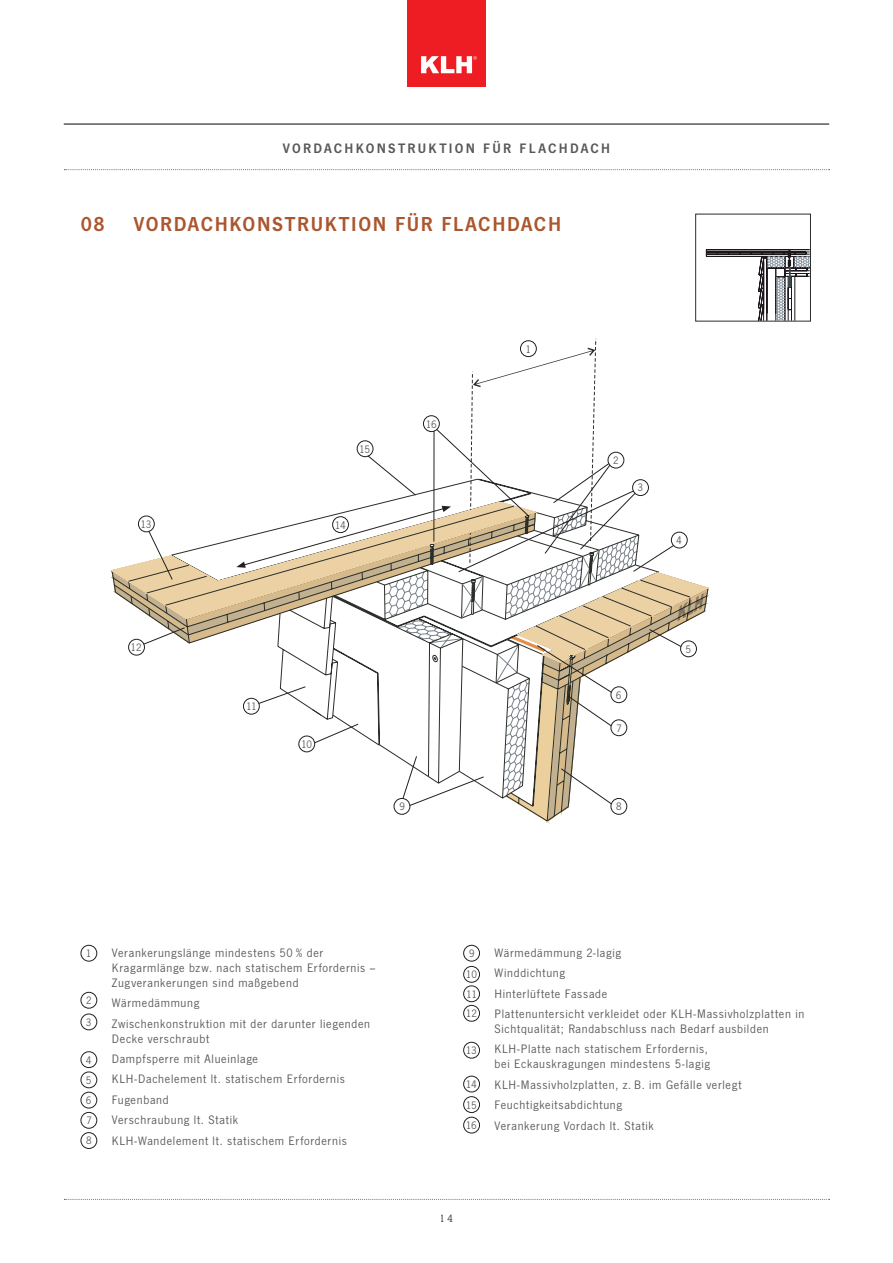
<style>
.page{position:relative;width:893px;height:1263px;background:#fff}
.page>*{position:absolute;margin:0;border:0;box-sizing:border-box;transform-origin:0 0}
.überschrift_1{font:600 21px "News Got T";letter-spacing:.075em;color:#ab562d}
.rubriken{font:600 14.25px "News Got T";letter-spacing:.16em;color:#57585a}
.beschreibungen_dünn{font:12.75px/15px "News Got T";letter-spacing:.055em;color:#57585a}
.nummern{font:11.25px "News Got T";letter-spacing:-.015em;color:#57585a}
.t1{font:11.1px "Amasis MT Pro";color:#231f20}
</style>
<div class="page">
<svg style="left:111px;top:338px;width:597px;height:486px"></svg>
<svg style="left:706px;top:249px;width:104px;height:72px"></svg>
<div style="left:81px;top:1072px;width:16px;height:16px;border:1px solid #231f20;border-radius:50%"></div>
<div style="left:681px;top:641px;width:15px;height:16px;background:#fff;border-radius:50%"></div>
<div style="left:680px;top:641px;width:17px;height:16px;border:1px solid #231f20;border-radius:50%"></div>
<div style="left:463px;top:945px;width:17px;height:16px;border:1px solid #231f20;border-radius:50%"></div>
<div style="left:394px;top:798px;width:16px;height:16px;background:#fff;border-radius:50%"></div>
<div style="left:394px;top:798px;width:16px;height:16px;border:1px solid #231f20;border-radius:50%"></div>
<div style="left:463px;top:966px;width:17px;height:16px;border:1px solid #231f20;border-radius:50%"></div>
<div style="left:299px;top:736px;width:16px;height:16px;background:#fff;border-radius:50%"></div>
<div style="left:299px;top:736px;width:16px;height:16px;border:1px solid #231f20;border-radius:50%"></div>
<div style="left:463px;top:986px;width:17px;height:16px;border:1px solid #231f20;border-radius:50%"></div>
<div style="left:243px;top:698px;width:16px;height:16px;background:#fff;border-radius:50%"></div>
<div style="left:243px;top:698px;width:16px;height:16px;border:1px solid #231f20;border-radius:50%"></div>
<div style="left:463px;top:1005px;width:17px;height:16px;border:1px solid #231f20;border-radius:50%"></div>
<div style="left:129px;top:639px;width:15px;height:16px;background:#fff;border-radius:50%"></div>
<div style="left:128px;top:639px;width:17px;height:16px;border:1px solid #231f20;border-radius:50%"></div>
<div style="left:463px;top:1042px;width:17px;height:16px;border:1px solid #231f20;border-radius:50%"></div>
<div style="left:463px;top:1076px;width:17px;height:16px;border:1px solid #231f20;border-radius:50%"></div>
<div style="left:81px;top:1132px;width:16px;height:16px;border:1px solid #231f20;border-radius:50%"></div>
<div style="left:611px;top:798px;width:16px;height:16px;background:#fff;border-radius:50%"></div>
<div style="left:611px;top:798px;width:16px;height:16px;border:1px solid #231f20;border-radius:50%"></div>
<div style="left:81px;top:1112px;width:16px;height:16px;border:1px solid #231f20;border-radius:50%"></div>
<div style="left:611px;top:720px;width:16px;height:16px;background:#fff;border-radius:50%"></div>
<div style="left:611px;top:720px;width:16px;height:16px;border:1px solid #231f20;border-radius:50%"></div>
<div style="left:81px;top:1092px;width:16px;height:16px;border:1px solid #231f20;border-radius:50%"></div>
<div style="left:611px;top:687px;width:16px;height:16px;background:#fff;border-radius:50%"></div>
<div style="left:611px;top:687px;width:16px;height:16px;border:1px solid #231f20;border-radius:50%"></div>
<div style="left:81px;top:1051px;width:16px;height:17px;border:1px solid #231f20;border-radius:50%"></div>
<div style="left:671px;top:532px;width:16px;height:16px;background:#fff;border-radius:50%"></div>
<div style="left:671px;top:532px;width:16px;height:16px;border:1px solid #231f20;border-radius:50%"></div>
<div style="left:81px;top:1014px;width:16px;height:16px;border:1px solid #231f20;border-radius:50%"></div>
<div style="left:633px;top:480px;width:15px;height:15px;background:#fff;border-radius:50%"></div>
<div style="left:632px;top:479px;width:17px;height:17px;border:1px solid #231f20;border-radius:50%"></div>
<div style="left:81px;top:945px;width:16px;height:16px;border:1px solid #231f20;border-radius:50%"></div>
<div style="left:520px;top:341px;width:16px;height:16px;background:#fff;border-radius:50%"></div>
<div style="left:520px;top:341px;width:16px;height:16px;border:1px solid #231f20;border-radius:50%"></div>
<div style="left:81px;top:992px;width:16px;height:16px;border:1px solid #231f20;border-radius:50%"></div>
<div style="left:608px;top:452px;width:16px;height:16px;background:#fff;border-radius:50%"></div>
<div style="left:608px;top:452px;width:16px;height:16px;border:1px solid #231f20;border-radius:50%"></div>
<div style="left:463px;top:1096px;width:17px;height:17px;border:1px solid #231f20;border-radius:50%"></div>
<div style="left:333px;top:517px;width:15px;height:16px;background:#fff;border-radius:50%"></div>
<div style="left:332px;top:517px;width:17px;height:16px;border:1px solid #231f20;border-radius:50%"></div>
<div style="left:463px;top:1117px;width:17px;height:16px;border:1px solid #231f20;border-radius:50%"></div>
<div style="left:138px;top:516px;width:16px;height:16px;background:#fff;border-radius:50%"></div>
<div style="left:138px;top:516px;width:16px;height:16px;border:1px solid #231f20;border-radius:50%"></div>
<div style="left:357px;top:441px;width:16px;height:16px;background:#fff;border-radius:50%"></div>
<div style="left:357px;top:441px;width:16px;height:16px;border:1px solid #231f20;border-radius:50%"></div>
<div style="left:423px;top:416px;width:16px;height:16px;background:#fff;border-radius:50%"></div>
<div style="left:423px;top:416px;width:16px;height:16px;border:1px solid #231f20;border-radius:50%"></div>
<svg style="left:64px;top:1199px;width:766px;height:1px"></svg>
<hr style="left:64px;top:123px;width:765px;height:2px;background:#57585a">
<svg style="left:64px;top:169px;width:766px;height:1px"></svg>
<div style="left:407px;top:0;width:79px;height:86px;background:#ee1d23"></div>
<svg style="left:421px;top:56px;width:56px;height:17px"></svg>
<p class="rubriken" style="left:283px;top:140px;width:329px">VORDACHKONSTRUKTION FÜR FLACHDACH</p>
<p class="überschrift_1" style="left:81px;top:212px;width:25px">08</p>
<p class="überschrift_1" style="left:134px;top:212px;width:429px">VORDACHKONSTRUKTION FÜR FLACHDACH</p>
<p class="nummern" style="left:140px;top:518px;width:13px">13</p>
<p class="nummern" style="left:131px;top:641px;width:13px">12</p>
<p class="nummern" style="left:359px;top:443px;width:12px">15</p>
<p class="nummern" style="left:335px;top:519px;width:12px">14</p>
<p class="nummern" style="left:426px;top:418px;width:12px">16</p>
<p class="nummern" style="left:246px;top:700px;width:12px">11</p>
<p class="nummern" style="left:301px;top:738px;width:12px">10</p>
<p class="nummern" style="left:399px;top:800px;width:7px">9</p>
<p class="nummern" style="left:525px;top:343px;width:7px">1</p>
<p class="nummern" style="left:613px;top:454px;width:7px">2</p>
<p class="nummern" style="left:638px;top:482px;width:7px">3</p>
<p class="nummern" style="left:676px;top:534px;width:7px">4</p>
<p class="nummern" style="left:616px;top:689px;width:7px">6</p>
<p class="nummern" style="left:616px;top:722px;width:7px">7</p>
<p class="nummern" style="left:616px;top:800px;width:7px">8</p>
<p class="nummern" style="left:686px;top:643px;width:7px">5</p>
<p class="nummern" style="left:86px;top:947px;width:7px">1</p>
<p class="beschreibungen_dünn" style="left:112px;top:945px;width:213px">Verankerungslänge mindestens 50 % der</p>
<p class="beschreibungen_dünn" style="left:112px;top:960px;width:266px">Kragarmlänge bzw. nach statischem Erfordernis –</p>
<p class="beschreibungen_dünn" style="left:112px;top:975px;width:188px">Zugverankerungen sind maßgebend</p>
<p class="nummern" style="left:86px;top:994px;width:7px">2</p>
<p class="beschreibungen_dünn" style="left:112px;top:995px;width:89px">Wärmedämmung</p>
<p class="nummern" style="left:86px;top:1016px;width:7px">3</p>
<p class="beschreibungen_dünn" style="left:112px;top:1015px;width:260px">Zwischenkonstruktion mit der darunter liegenden</p>
<p class="beschreibungen_dünn" style="left:112px;top:1030px;width:99px">Decke verschraubt</p>
<p class="nummern" style="left:469px;top:947px;width:7px">9</p>
<p class="beschreibungen_dünn" style="left:495px;top:945px;width:128px">Wärmedämmung 2-lagig</p>
<p class="nummern" style="left:466px;top:968px;width:12px">10</p>
<p class="beschreibungen_dünn" style="left:495px;top:965px;width:72px">Winddichtung</p>
<p class="nummern" style="left:466px;top:988px;width:12px">11</p>
<p class="beschreibungen_dünn" style="left:495px;top:985px;width:114px">Hinterlüftete Fassade</p>
<p class="nummern" style="left:466px;top:1007px;width:13px">12</p>
<p class="beschreibungen_dünn" style="left:495px;top:1006px;width:311px">Plattenuntersicht verkleidet oder KLH-Massivholzplatten in<br>Sichtqualität; Randabschluss nach Bedarf ausbilden</p>
<p class="nummern" style="left:86px;top:1053px;width:7px">4</p>
<p class="nummern" style="left:86px;top:1074px;width:7px">5</p>
<p class="beschreibungen_dünn" style="left:112px;top:1051px;width:148px">Dampfsperre mit Alueinlage</p>
<p class="beschreibungen_dünn" style="left:112px;top:1071px;width:235px">KLH-Dachelement lt. statischem Erfordernis</p>
<p class="nummern" style="left:466px;top:1044px;width:13px">13</p>
<p class="nummern" style="left:466px;top:1078px;width:12px">14</p>
<p class="beschreibungen_dünn" style="left:495px;top:1041px;width:215px">KLH-Platte nach statischem Erfordernis,</p>
<p class="beschreibungen_dünn" style="left:495px;top:1056px;width:217px">bei Eckauskragungen mindestens 5-lagig</p>
<p class="beschreibungen_dünn" style="left:495px;top:1077px;width:249px">KLH-Massivholzplatten, z. B. im Gefälle verlegt</p>
<p class="nummern" style="left:86px;top:1094px;width:7px">6</p>
<p class="beschreibungen_dünn" style="left:112px;top:1092px;width:58px">Fugenband</p>
<p class="nummern" style="left:466px;top:1099px;width:12px">15</p>
<p class="beschreibungen_dünn" style="left:495px;top:1097px;width:129px">Feuchtigkeitsabdichtung</p>
<p class="nummern" style="left:86px;top:1114px;width:7px">7</p>
<p class="nummern" style="left:86px;top:1134px;width:7px">8</p>
<p class="beschreibungen_dünn" style="left:112px;top:1112px;width:128px">Verschraubung lt. Statik</p>
<p class="beschreibungen_dünn" style="left:112px;top:1132px;width:236px">KLH-Wandelement lt. statischem Erfordernis</p>
<p class="nummern" style="left:466px;top:1119px;width:12px">16</p>
<p class="beschreibungen_dünn" style="left:495px;top:1117px;width:161px">Verankerung Vordach lt. Statik</p>
<p class="t1" style="left:440px;top:1211px;width:15px">14</p>
</div>
